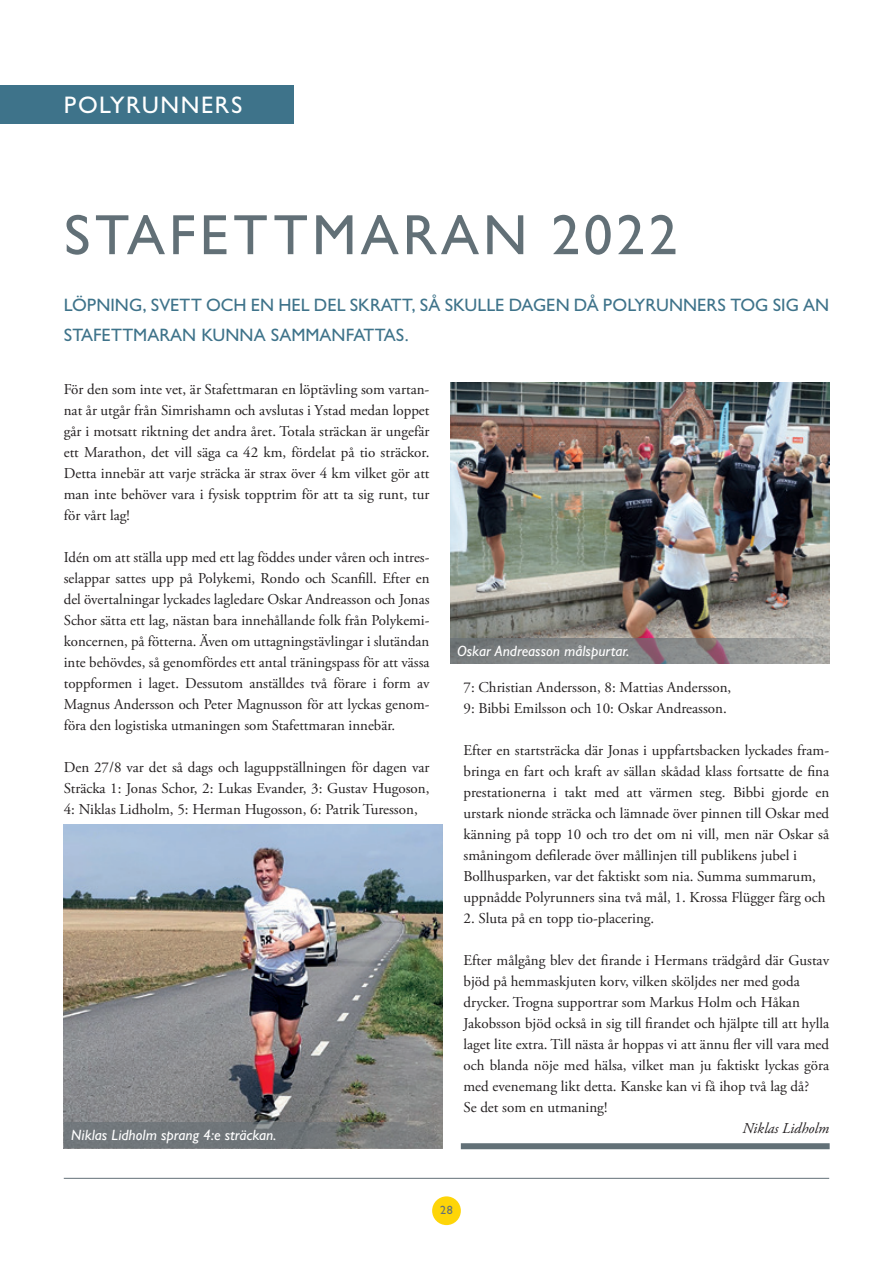
<style>
.page{position:relative;width:893px;height:1263px;background:#fff}
.page>*{position:absolute;margin:0;border:0;box-sizing:border-box;transform-origin:0 0}
.t1{font:500 57px "Gill Sans Nova";letter-spacing:.07em;color:#627077}
.t2{font:500 24px "Gill Sans Nova";letter-spacing:.06em;color:#fff}
.t3{font:500 18px/30px "Gill Sans Nova";color:#3e738a}
.t4{font:15px/21px "Adobe Garamond Pro";color:#231f20;text-align:justify}
.t5{font:italic 500 15px "Gill Sans Nova";color:#fff}
.t6{font:italic 15px "Adobe Garamond Pro";color:#231f20}
.t7{font:500 12px "Gill Sans Nova";color:#627077}
</style>
<div class="page">
<div style="left:432px;top:1196px;width:29px;height:29px;background:#fed508;border-radius:50%"></div>
<hr style="left:64px;top:1178px;width:765px;height:1px;background:#627077">
<div style="left:0;top:85px;width:293px;height:38px;background:#3e738a"></div>
<div style="left:461px;top:1143px;width:369px;height:6px;background:#627077"></div>
<img style="left:64px;top:825px;width:378px;height:297px">
<img style="left:451px;top:383px;width:378px;height:255px">
<svg style="left:451px;top:638px;width:378px;height:25px;background:#888788"></svg>
<svg style="left:64px;top:1122px;width:378px;height:26px;background:#73777a"></svg>
<h2 class="t2" style="left:64px;top:90px;width:184px">GENERATION 3</h2>
<h2 class="t2" style="left:64px;top:90px;width:180px">POLYRUNNERS</h2>
<h1 class="t1" style="left:64px;top:200px;width:615px">STAFETTMARAN 2022</h1>
<p class="t3" style="left:64px;top:289px;width:767px">LÖPNING, SVETT OCH EN HEL DEL SKRATT, SÅ SKULLE DAGEN DÅ POLYRUNNERS TOG SIG AN<br>STAFETTMARAN KUNNA SAMMANFATTAS.</p>
<p class="t4" style="left:64px;top:379px;width:367px">För den som inte vet, är Stafettmaran en löptävling som vartan&shy;nat år utgår från Simrishamn och avslutas i Ystad medan loppet går i motsatt riktning det andra året. Totala sträckan är ungefär ett Marathon, det vill säga ca 42 km, fördelat på tio sträckor.<br>Detta innebär att varje sträcka är strax över 4 km vilket gör att man inte behöver vara i fysisk topptrim för att ta sig runt, tur för vårt lag!</p>
<p class="t4" style="left:64px;top:547px;width:367px">Idén om att ställa upp med ett lag föddes under våren och intres&shy;selappar sattes upp på Polykemi, Rondo och Scanfill. Efter en del övertalningar lyckades lagledare Oskar Andreasson och Jonas Schor sätta ett lag, nästan bara innehållande folk från Polykemi&shy;koncernen, på fötterna. Även om uttagningstävlingar i slutändan inte behövdes, så genomfördes ett antal träningspass för att vässa toppformen i laget. Dessutom anställdes två förare i form av Magnus Andersson och Peter Magnusson för att lyckas genom&shy;föra den logistiska utmaningen som Stafettmaran innebär.</p>
<p class="t4" style="left:64px;top:757px;width:367px">Den 27/8 var det så dags och laguppställningen för dagen var Sträcka 1: Jonas Schor, 2: Lukas Evander, 3: Gustav Hugoson, 4: Niklas Lidholm, 5: Herman Hugosson, 6: Patrik Turesson,</p>
<p class="t5" style="left:71px;top:1126px;width:207px">Niklas Lidholm sprang 4:e sträckan.</p>
<p class="t5" style="left:457px;top:642px;width:174px">Oskar Andreasson målspurtar.</p>
<p class="t4" style="left:463px;top:677px;width:269px">7: Christian Andersson, 8: Mattias Andersson,<br>9: Bibbi Emilsson och 10: Oskar Andreasson.</p>
<p class="t4" style="left:463px;top:740px;width:367px;text-align:left">Efter en startsträcka där Jonas i uppfartsbacken lyckades fram&shy;bringa en fart och kraft av sällan skådad klass fortsatte de fina prestationerna i takt med att värmen steg. Bibbi gjorde en urstark nionde sträcka och lämnade över pinnen till Oskar med känning på topp 10 och tro det om ni vill, men när Oskar så småningom defilerade över mållinjen till publikens jubel i Bollhusparken, var det faktiskt som nia. Summa summarum, uppnådde Polyrunners sina två mål, 1. Krossa Flügger färg och</p>
<p class="t4" style="left:463px;top:908px;width:192px">2. Sluta på en topp tio-placering.</p>
<p class="t4" style="left:463px;top:950px;width:367px;text-align:left">Efter målgång blev det firande i Hermans trädgård där Gustav bjöd på hemmaskjuten korv, vilken sköljdes ner med goda drycker. Trogna supportrar som Markus Holm och Håkan Jakobsson bjöd också in sig till firandet och hjälpte till att hylla laget lite extra. Till nästa år hoppas vi att ännu fler vill vara med och blanda nöje med hälsa, vilket man ju faktiskt lyckas göra med evenemang likt detta. Kanske kan vi få ihop två lag då?<br>Se det som en utmaning!</p>
<p class="t6" style="left:742px;top:1119px;width:88px">Niklas Lidholm</p>
<p class="t7" style="left:440px;top:1203px;width:14px">28</p>
</div>
